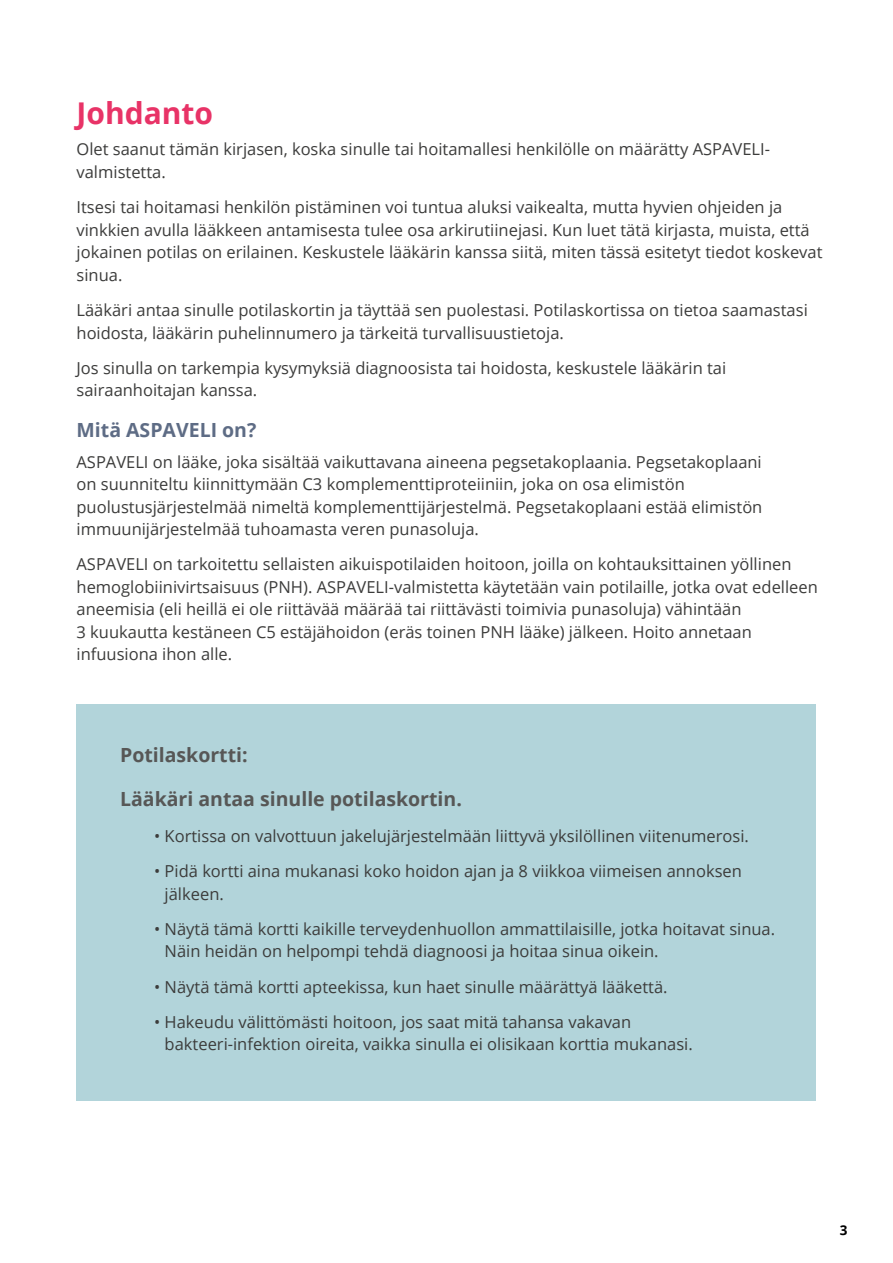
<style>
.page{position:relative;width:893px;height:1263px;background:#fff}
.page>*{position:absolute;margin:0;border:0;box-sizing:border-box;transform-origin:0 0}
.t1{font:700 30px "Open Sans";color:#e83367}
.t2{font:700 19.5px "Open Sans";color:#575756}
.t3{font:700 19.5px "Open Sans";color:#5e6c85}
.t4{font:16.5px/22.5px "Open Sans";color:#3c3c3b}
.t5{font:700 13.5px "Open Sans";color:#000}
</style>
<div class="page">
<div style="left:77px;top:704px;width:739px;height:397px;background:#b2d4da"></div>
<h1 class="t1" style="left:77px;top:92px;width:138px">Johdanto</h1>
<p class="t4" style="left:77px;top:138px;width:695px">Olet saanut tämän kirjasen, koska sinulle tai hoitamallesi henkilölle on määrätty ASPAVELI&shy;valmistetta.</p>
<p class="t4" style="left:77px;top:196px;width:747px">Itsesi tai hoitamasi henkilön pistäminen voi tuntua aluksi vaikealta, mutta hyvien ohjeiden ja vinkkien avulla lääkkeen antamisesta tulee osa arkirutiinejasi. Kun luet tätä kirjasta, muista, että jokainen potilas on erilainen. Keskustele lääkärin kanssa siitä, miten tässä esitetyt tiedot koskevat sinua.</p>
<p class="t4" style="left:77px;top:298px;width:733px">Lääkäri antaa sinulle potilaskortin ja täyttää sen puolestasi. Potilaskortissa on tietoa saamastasi hoidosta, lääkärin puhelinnumero ja tärkeitä turvallisuustietoja.</p>
<p class="t4" style="left:77px;top:356px;width:651px">Jos sinulla on tarkempia kysymyksiä diagnoosista tai hoidosta, keskustele lääkärin tai sairaanhoitajan kanssa.</p>
<p class="t3" style="left:77px;top:416px;width:181px">Mitä ASPAVELI on?</p>
<p class="t4" style="left:77px;top:450px;width:687px">ASPAVELI on lääke, joka sisältää vaikuttavana aineena pegsetakoplaania. Pegsetakoplaani on suunniteltu kiinnittymään C3 komplementtiproteiiniin, joka on osa elimistön puolustusjärjestelmää nimeltä komplementtijärjestelmä. Pegsetakoplaani estää elimistön immuunijärjestelmää tuhoamasta veren punasoluja.</p>
<p class="t4" style="left:77px;top:553px;width:743px">ASPAVELI on tarkoitettu sellaisten aikuispotilaiden hoitoon, joilla on kohtauksittainen yöllinen hemoglobiinivirtsaisuus (PNH). ASPAVELI-valmistetta käytetään vain potilaille, jotka ovat edelleen aneemisia (eli heillä ei ole riittävää määrää tai riittävästi toimivia punasoluja) vähintään<br>3 kuukautta kestäneen C5 estäjähoidon (eräs toinen PNH lääke) jälkeen. Hoito annetaan infuusiona ihon alle.</p>
<p class="t2" style="left:120px;top:741px;width:129px">Potilaskortti:</p>
<p class="t2" style="left:120px;top:785px;width:343px">Lääkäri antaa sinulle potilaskortin.</p>
<p class="t4" style="left:154px;top:824px;width:596px">• Kortissa on valvottuun jakelujärjestelmään liittyvä yksilöllinen viitenumerosi.</p>
<p class="t4" style="left:165px;top:859px;width:579px;text-indent:-10px">• Pidä kortti aina mukanasi koko hoidon ajan ja 8 viikkoa viimeisen annoksen jälkeen.</p>
<p class="t4" style="left:165px;top:917px;width:612px;text-indent:-10px">• Näytä tämä kortti kaikille terveydenhuollon ammattilaisille, jotka hoitavat sinua.<br>Näin heidän on helpompi tehdä diagnoosi ja hoitaa sinua oikein.</p>
<p class="t4" style="left:154px;top:975px;width:515px">• Näytä tämä kortti apteekissa, kun haet sinulle määrättyä lääkettä.</p>
<p class="t4" style="left:165px;top:1010px;width:530px;text-indent:-10px">• Hakeudu välittömästi hoitoon, jos saat mitä tahansa vakavan bakteeri-infektion oireita, vaikka sinulla ei olisikaan korttia mukanasi.</p>
<p class="t5" style="left:840px;top:1220px;width:9px">3</p>
</div>
